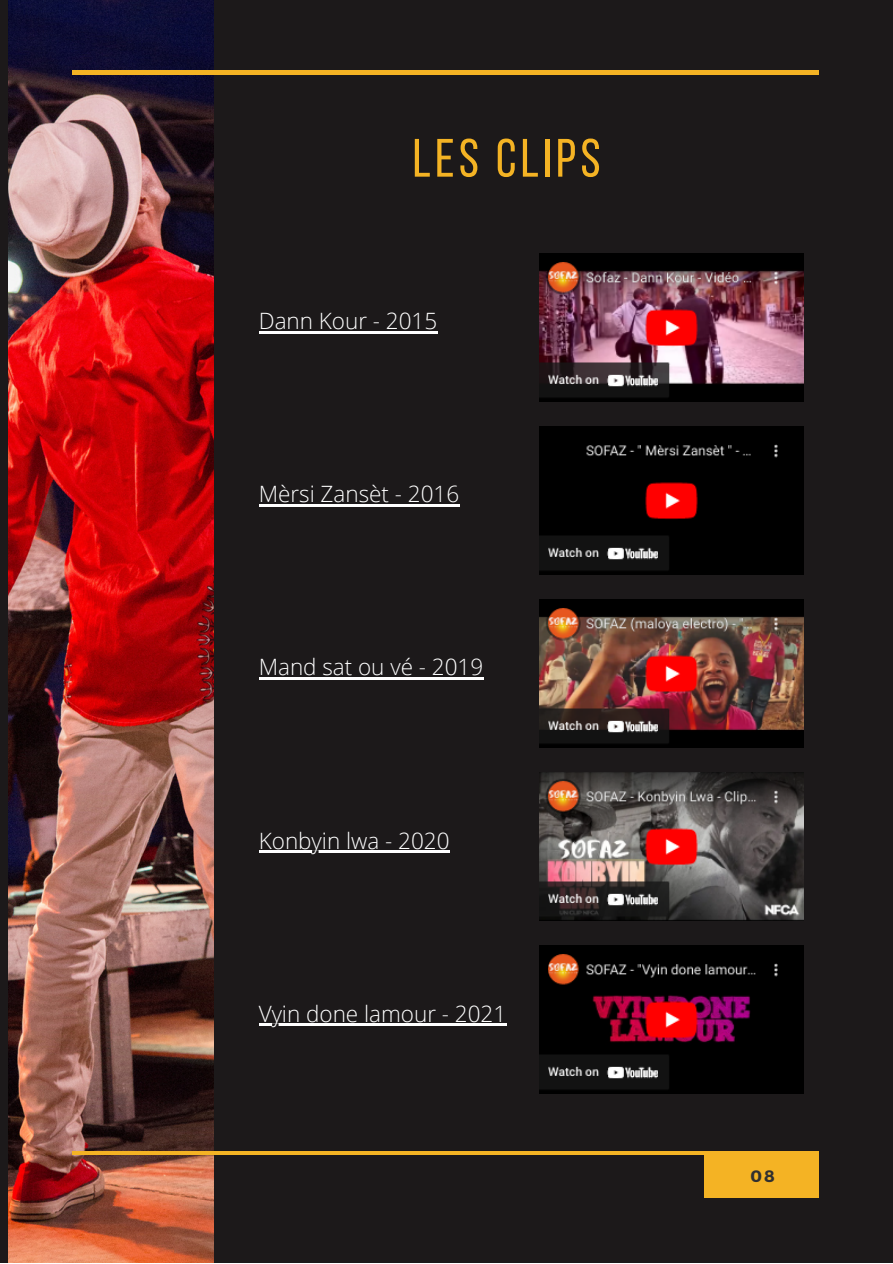
<style>
.page{position:relative;width:893px;height:1264px;background:#fff}
.page>*{position:absolute;margin:0;border:0;box-sizing:border-box;transform-origin:0 0}
.t1{font:53.85px "Bebas Neue";letter-spacing:.08em;color:#f4b324}
.t2{font:300 22.5px "Open Sans";color:#fff}
.t3{font:700 16.5px "Montserrat";color:#303030}
</style>
<div class="page">
<div style="left:0;top:0;width:892px;height:1262px;background:#1c191a"></div>
<img style="left:8px;top:0;width:205px;height:1262px">
<hr style="left:72px;top:71px;width:747px;height:3px;background:#f4b324">
<hr style="left:72px;top:1151px;width:747px;height:3px;background:#f4b324">
<img style="left:539px;top:426px;width:264px;height:148px">
<img style="left:539px;top:599px;width:264px;height:148px">
<img style="left:539px;top:253px;width:264px;height:148px">
<img style="left:539px;top:945px;width:264px;height:148px">
<img style="left:539px;top:772px;width:264px;height:148px">
<div style="left:704px;top:1151px;width:114px;height:46px;background:#f4b324"></div>
<hr style="left:259px;top:331px;width:178px;height:2px;background:#fff">
<hr style="left:259px;top:504px;width:200px;height:2px;background:#fff">
<hr style="left:259px;top:677px;width:224px;height:2px;background:#fff">
<hr style="left:259px;top:850px;width:190px;height:3px;background:#fff">
<hr style="left:259px;top:1023px;width:247px;height:3px;background:#fff">
<h1 class="t1" style="left:412px;top:136px;width:189px">LES CLIPS</h1>
<p class="t2" style="left:259px;top:305px;width:180px">Dann Kour - 2015</p>
<p class="t2" style="left:259px;top:478px;width:202px">Mèrsi Zansèt - 2016</p>
<p class="t2" style="left:259px;top:651px;width:226px">Mand sat ou vé - 2019</p>
<p class="t2" style="left:259px;top:824px;width:192px">Konbyin lwa - 2020</p>
<p class="t2" style="left:259px;top:997px;width:249px">Vyin done lamour - 2021</p>
<p class="t3" style="left:750px;top:1165px;width:26px">08</p>
</div>
